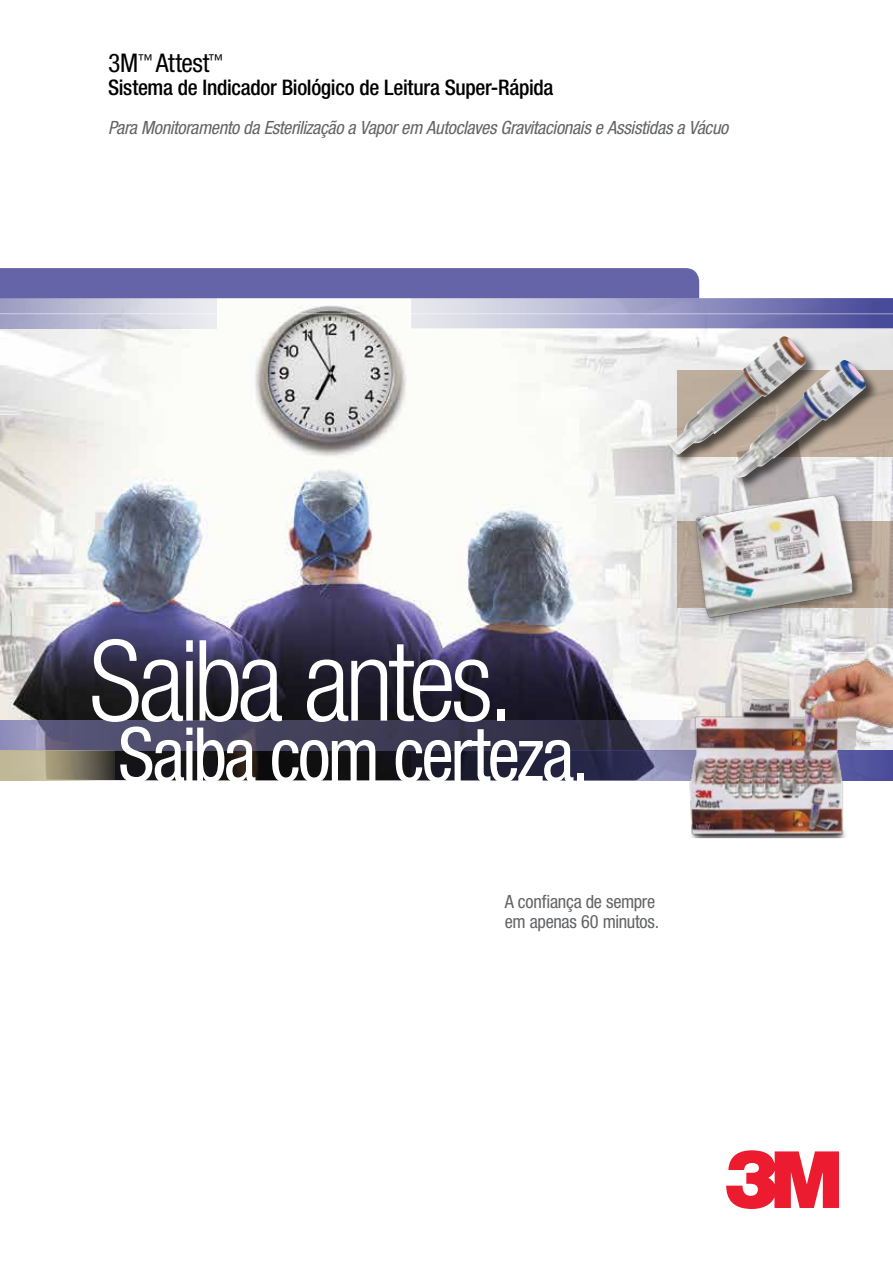
<style>
.page{position:relative;width:893px;height:1263px;background:#fff}
.page>*{position:absolute;margin:0;border:0;box-sizing:border-box;transform-origin:0 0}
.t1{font:300 condensed 112.5px "Helvetica Neue LT Std";letter-spacing:-.045em;color:#fff}
.t2{font:condensed 75.45px "Helvetica Neue LT Std";letter-spacing:-.04em;color:#fff}
.t3{font:condensed 25.8px "Helvetica Neue LT Std";letter-spacing:-.01em;color:#000}
.t4{font:500 condensed 21.45px "Helvetica Neue LT Std";letter-spacing:-.015em;color:#000}
.t5{font:italic condensed 18.3px "Helvetica Neue LT Std";letter-spacing:-.02em;color:#636466}
.t6{font:condensed 18.3px/19.5px "Helvetica Neue LT Std";letter-spacing:-.015em;color:#636466}
</style>
<div class="page">
<img style="left:0;top:298px;width:893px;height:482px">
<div style="left:0;top:268px;width:699px;height:30px;background:#6664a9"></div>
<svg style="left:36px;top:720px;width:635px;height:30px;background:#4b4962"></svg>
<div style="left:0;top:720px;width:36px;height:60px;background:#9592be"></div>
<div style="left:0;top:298px;width:217px;height:30px;background:linear-gradient(to right,#9d9dc2,#f1f2f2)"></div>
<svg style="left:411px;top:298px;width:482px;height:30px;background:#9d9ec6"></svg>
<hr style="left:0;top:313px;width:893px;height:1px;background:#fff">
<svg style="left:411px;top:750px;width:260px;height:30px;background:#2c2c48"></svg>
<svg style="left:0;top:750px;width:115px;height:30px;background:#948d75"></svg>
<img style="left:671px;top:653px;width:222px;height:185px">
<div style="left:677px;top:370px;width:216px;height:87px;background:#bda999"></div>
<svg style="left:677px;top:521px;width:216px;height:86px;background:#b5a495"></svg>
<svg style="left:730px;top:359px;width:149px;height:132px"></svg>
<img style="left:730px;top:360px;width:136px;height:118px">
<svg style="left:669px;top:335px;width:149px;height:132px"></svg>
<img style="left:669px;top:336px;width:138px;height:119px">
<svg style="left:692px;top:491px;width:171px;height:137px;background:#c9c3c0"></svg>
<img style="left:695px;top:495px;width:158px;height:123px">
<svg style="left:726px;top:1150px;width:113px;height:59px"></svg>
<h3 class="t3" style="left:108px;top:48px;width:117px">3M<sup>™</sup> Attest<sup>™</sup></h3>
<p class="t4" style="left:108px;top:75px;width:447px">Sistema de Indicador Biológico de Leitura Super-Rápida</p>
<p class="t5" style="left:108px;top:117px;width:622px">Para Monitoramento da Esterilização a Vapor em Autoclaves Gravitacionais e Assistidas a Vácuo</p>
<h1 class="t1" style="left:89px;top:616px;width:426px">Saiba antes.</h1>
<h2 class="t2" style="left:118px;top:711px;width:473px">Saiba com certeza.</h2>
<p class="t6" style="left:505px;top:892px;width:156px">A confiança de sempre em apenas 60 minutos.</p>
</div>
